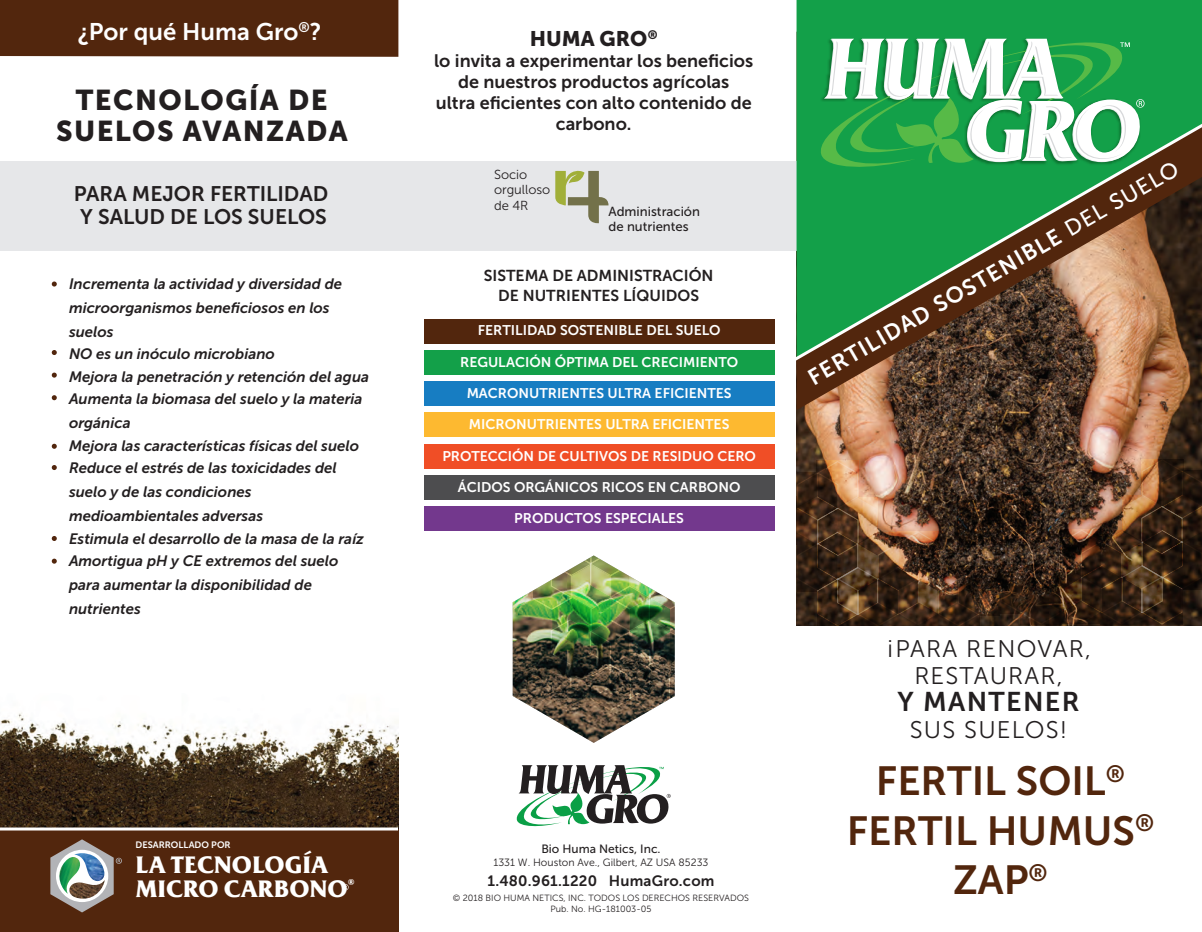
<style>
.page{position:relative;width:1202px;height:932px;background:#fff}
.page>*{position:absolute;margin:0;border:0;box-sizing:border-box;transform-origin:0 0}
.t1{font:40.5px/49.3px "Museo Sans 700";color:#52260d;text-align:center}
.t2{font:28.5px/31.5px "Museo Sans 900";letter-spacing:.05em;color:#231f20;text-align:center}
.t3{font:27px "Museo Sans 700";letter-spacing:.05em;color:#231f20}
.t4{font:24px/27px "Museo Sans 300";letter-spacing:.05em;color:#231f20;text-align:center}
.t5{font:700 24px/24px "Friz Quadrata Com";color:#fff}
.t6{font:24px "Museo Sans 700";color:#fff}
.t7{font:22.5px "Museo Sans 700";color:#fff}
.t8{font:21px/22.5px "Museo Sans 700";color:#231f20;text-align:center}
.t9{font:21px "Museo Sans 900";color:#231f20}
.t10{font:18px/21px "Museo Sans 700";color:#231f20;text-align:center}
.t11{font:15.75px/19.5px "Museo Sans 700";color:#231f20;text-align:center}
.t12{font:italic 15px/22.5px "Museo Sans 700";color:#231f20}
.t13{font:14.85px "Museo Sans 700";letter-spacing:.015em;color:#231f20}
.t14{font:13.95px "Museo Sans 700";color:#fff}
.t15{font:13.05px/15px "Museo Sans 500";color:#231f20}
.t16{font:13.05px/15.6px "Museo Sans 300";color:#231f20}
.t17{font:12px "Museo Sans 500";color:#231f20}
.t18{font:10.5px "Museo Sans 300";color:#231f20}
.t19{font:9.3px "Museo Sans 700";color:#fff}
.t20{font:9px/10.8px "Museo Sans 300";color:#231f20;text-align:center}
.s1{font-family:"Museo Sans 500"}
</style>
<div class="page">
<img style="left:0;top:713px;width:398px;height:114px">
<img style="left:796px;top:365px;width:406px;height:94px">
<img style="left:796px;top:365px;width:405px;height:45px">
<img style="left:512px;top:555px;width:162px;height:187px">
<div style="left:0;top:161px;width:796px;height:90px;background:#e6e7e9"></div>
<div style="left:0;top:829px;width:398px;height:103px;background:#52260d"></div>
<div style="left:796px;top:0;width:406px;height:118px;background:#13a049"></div>
<svg style="left:52px;top:281px;width:5px;height:5px"></svg>
<svg style="left:52px;top:350px;width:5px;height:5px"></svg>
<svg style="left:52px;top:465px;width:5px;height:5px"></svg>
<svg style="left:52px;top:536px;width:5px;height:5px"></svg>
<svg style="left:52px;top:558px;width:5px;height:5px"></svg>
<svg style="left:52px;top:372px;width:5px;height:5px"></svg>
<svg style="left:52px;top:444px;width:5px;height:5px"></svg>
<svg style="left:52px;top:395px;width:5px;height:5px"></svg>
<div style="left:0;top:0;width:398px;height:57px;background:#52260d"></div>
<svg style="left:796px;top:118px;width:406px;height:247px"></svg>
<svg style="left:815px;top:34px;width:329px;height:137px"></svg>
<hr style="left:0;top:827px;width:398px;height:3px;background:#fff">
<svg style="left:342px;top:884px;width:6px;height:6px"></svg>
<img style="left:796px;top:459px;width:406px;height:167px">
<svg style="left:50px;top:839px;width:72px;height:73px"></svg>
<div style="left:424px;top:350px;width:350px;height:24px;background:#13a049"></div>
<div style="left:424px;top:381px;width:350px;height:24px;background:#177dc2"></div>
<div style="left:424px;top:444px;width:350px;height:24px;background:#f04e26"></div>
<div style="left:424px;top:475px;width:350px;height:24px;background:#4d4d4f"></div>
<div style="left:424px;top:506px;width:350px;height:24px;background:#73388d"></div>
<div style="left:424px;top:319px;width:350px;height:24px;background:#52260d"></div>
<div style="left:424px;top:412px;width:350px;height:24px;background:#fdb930"></div>
<svg style="left:555px;top:170px;width:53px;height:54px"></svg>
<svg style="left:516px;top:765px;width:154px;height:62px"></svg>
<h3 class="t6" style="left:78px;top:19px;width:245px">¿Por qué Huma Gro<sup>®</sup>?</h3>
<h2 class="t2" style="left:56px;top:84px;width:293px">TECNOLOGÍA DE<br>SUELOS AVANZADA</h2>
<h3 class="t8" style="left:74px;top:183px;width:256px">PARA MEJOR FERTILIDAD<br>Y SALUD DE LOS SUELOS</h3>
<p class="t12" style="left:69px;top:271px;width:275px;line-height:24px">Incrementa la actividad y diversidad de microorganismos beneficiosos en los suelos</p>
<p class="t12" style="left:69px;top:342px;width:302px">NO es un inóculo microbiano<br>Mejora la penetración y retención del agua<br>Aumenta la biomasa del suelo y la materia</p>
<p class="t12" style="left:69px;top:411px;width:291px">orgánica<br>Mejora las características físicas del suelo<br>Reduce el estrés de las toxicidades del</p>
<p class="t12" style="left:69px;top:480px;width:196px;line-height:24px">suelo y de las condiciones medioambientales adversas</p>
<p class="t12" style="left:69px;top:527px;width:297px">Estimula el desarrollo de la masa de la raíz<br>Amortigua pH y CE extremos del suelo</p>
<p class="t12" style="left:69px;top:573px;width:244px;line-height:24px">para aumentar la disponibilidad de nutrientes</p>
<p class="t19" style="left:135px;top:839px;width:97px">DESARROLLADO POR</p>
<h3 class="t5" style="left:135px;top:852px;width:220px">LA TECNOLOGÍA<br>MICRO CARBONO<sup>®</sup></h3>
<h3 class="t9" style="left:530px;top:26px;width:129px">HUMA GRO<sup>®</sup></h3>
<p class="t10" style="left:434px;top:50px;width:320px">lo invita a experimentar los beneficios de nuestros productos agrícolas<br>ultra eficientes con alto contenido de carbono.</p>
<p class="t16" style="left:494px;top:166px;width:58px">Socio orgulloso de 4R</p>
<p class="t15" style="left:608px;top:204px;width:93px">Administración de nutrientes</p>
<p class="t11" style="left:484px;top:266px;width:231px">SISTEMA DE ADMINISTRACIÓN<br>DE NUTRIENTES LÍQUIDOS</p>
<p class="t14" style="left:478px;top:323px;width:244px">FERTILIDAD SOSTENIBLE DEL SUELO</p>
<p class="t14" style="left:460px;top:354px;width:279px">REGULACIÓN ÓPTIMA DEL CRECIMIENTO</p>
<p class="t14" style="left:467px;top:385px;width:266px">MACRONUTRIENTES ULTRA EFICIENTES</p>
<p class="t14" style="left:469px;top:416px;width:262px">MICRONUTRIENTES ULTRA EFICIENTES</p>
<p class="t14" style="left:442px;top:448px;width:315px">PROTECCIÓN DE CULTIVOS DE RESIDUO CERO</p>
<p class="t14" style="left:458px;top:479px;width:284px">ÁCIDOS ORGÁNICOS RICOS EN CARBONO</p>
<p class="t14" style="left:514px;top:510px;width:171px">PRODUCTOS ESPECIALES</p>
<p class="t17" style="left:541px;top:842px;width:121px">Bio Huma Netics, Inc.</p>
<p class="t18" style="left:493px;top:856px;width:216px">1331 W. Houston Ave., Gilbert, AZ USA 85233</p>
<p class="t20" style="left:453px;top:892px;width:298px">© 2018 BIO HUMA NETICS, INC. TODOS LOS DERECHOS RESERVADOS<br>Pub. No. HG-181003-05</p>
<p class="t13" style="left:487px;top:872px;width:228px">1.480.961.1220 HumaGro.com</p>
<h3 class="t7" style="left:803px;top:368px;width:425px;rotate:-30deg">FERTILIDAD SOSTENIBLE <span class="s1">DEL SUELO</span></h3>
<h3 class="t4" style="left:886px;top:636px;width:206px">¡PARA RENOVAR,<br>RESTAURAR,</h3>
<h3 class="t3" style="left:897px;top:687px;width:184px">Y MANTENER</h3>
<h3 class="t4" style="left:909px;top:717px;width:159px">SUS SUELOS!</h3>
<h1 class="t1" style="left:846px;top:756px;width:309px">FERTIL SOIL<sup>®<br></sup>FERTIL HUMUS<sup>®<br></sup>ZAP<sup>®</sup></h1>
</div>
